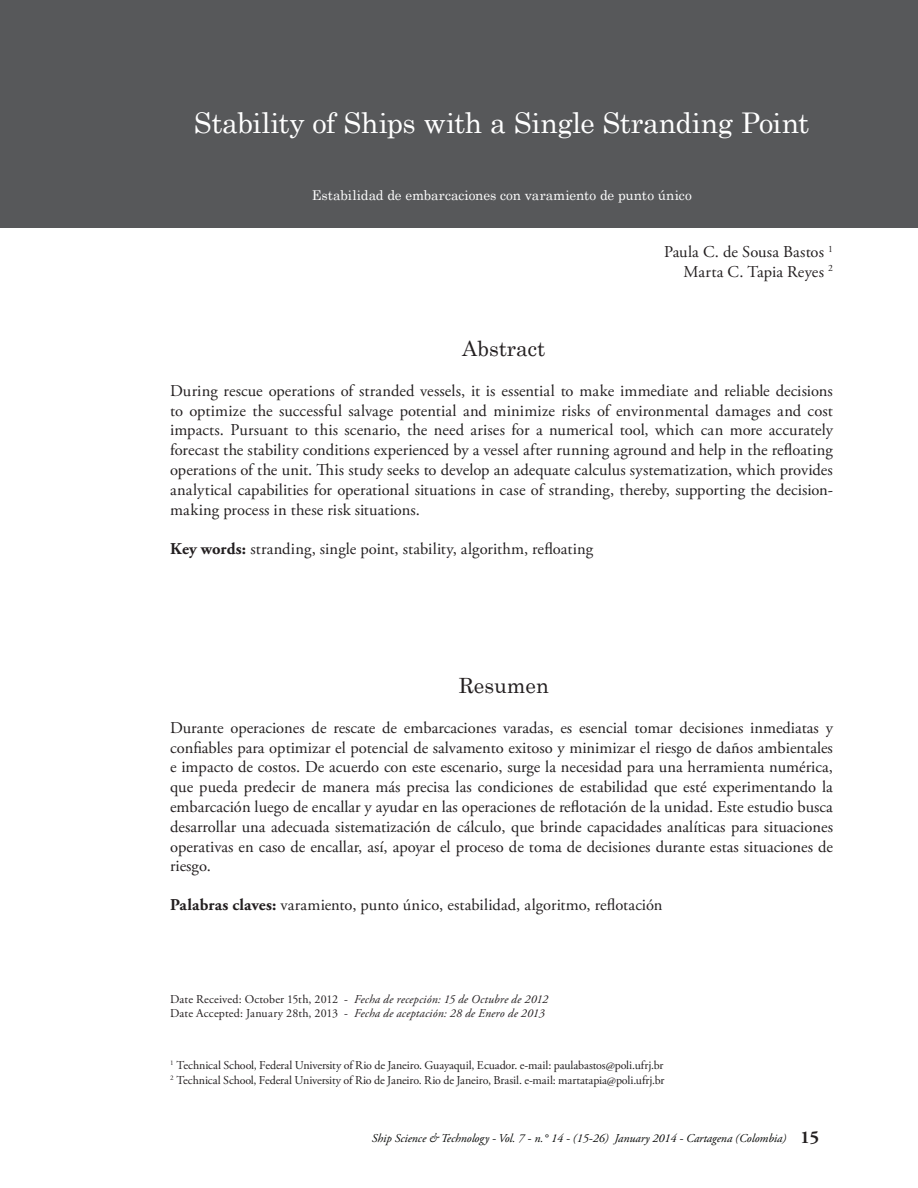
<style>
.page{position:relative;width:918px;height:1188px;background:#fff}
.page>*{position:absolute;margin:0;border:0;box-sizing:border-box;transform-origin:0 0}
.t1{font:28.5px "Century";letter-spacing:-.015em;color:#fff}
.t2{font:21px "Century";color:#231f20}
.t3{font:700 18px "Adobe Garamond Pro";color:#231f20}
.t4{font:16.5px/19.8px "Adobe Garamond Pro";color:#231f20;text-align:justify}
.t5{font:13.5px "Century";letter-spacing:-.005em;color:#fff}
.t6{font:12px/14.4px "Adobe Garamond Pro";letter-spacing:-.01em;color:#231f20}
.t7{font:italic 12px/14.4px "Adobe Garamond Pro";letter-spacing:.015em;color:#231f20}
.t8{font:italic 12px "Adobe Garamond Pro";color:#040503}
.s1{font-weight:700}
.s2{font-style:normal}
</style>
<div class="page">
<div style="left:0;top:0;width:918px;height:228px;background:#57585a"></div>
<h1 class="t1" style="left:194px;top:99px;width:617px">Stability of Ships with a Single Stranding Point</h1>
<p class="t5" style="left:312px;top:184px;width:382px">Estabilidad de embarcaciones con varamiento de punto único</p>
<p class="t2" style="left:462px;top:331px;width:85px">Abstract</p>
<p class="t4" style="left:664px;top:243px;width:170px;text-align:right">Paula C. de Sousa Bastos <sup>1<br></sup>Marta C. Tapia Reyes <sup>2</sup></p>
<p class="t4" style="left:170px;top:381px;width:664px">During rescue operations of stranded vessels, it is essential to make immediate and reliable decisions to optimize the successful salvage potential and minimize risks of environmental damages and cost impacts. Pursuant to this scenario, the need arises for a numerical tool, which can more accurately forecast the stability conditions experienced by a vessel after running aground and help in the refloating operations of the unit. This study seeks to develop an adequate calculus systematization, which provides analytical capabilities for operational situations in case of stranding, thereby, supporting the decision&shy;making process in these risk situations.</p>
<p class="t4" style="left:170px;top:540px;width:425px"><span class="s1">Key words:</span> stranding, single point, stability, algorithm, refloating</p>
<p class="t2" style="left:459px;top:667px;width:92px">Resumen</p>
<p class="t4" style="left:170px;top:718px;width:664px">Durante operaciones de rescate de embarcaciones varadas, es esencial tomar decisiones inmediatas y confiables para optimizar el potencial de salvamento exitoso y minimizar el riesgo de daños ambientales e impacto de costos. De acuerdo con este escenario, surge la necesidad para una herramienta numérica, que pueda predecir de manera más precisa las condiciones de estabilidad que esté experimentando la embarcación luego de encallar y ayudar en las operaciones de reflotación de la unidad. Este estudio busca desarrollar una adecuada sistematización de cálculo, que brinde capacidades analíticas para situaciones operativas en caso de encallar, así, apoyar el proceso de toma de decisiones durante estas situaciones de riesgo.</p>
<p class="t4" style="left:170px;top:896px;width:494px"><span class="s1">Palabras claves:</span> varamiento, punto único, estabilidad, algoritmo, reflotación</p>
<p class="t7" style="left:170px;top:992px;width:380px"><span class="s2">Date Received: October 15th, 2012 -</span> Fecha de recepción: 15 de Octubre de 2012<br><span class="s2">Date Accepted: January 28th, 2013 -</span> Fecha de aceptación: 28 de Enero de 2013</p>
<p class="t6" style="left:170px;top:1059px;width:496px"><sup>1</sup> Technical School, Federal University of Rio de Janeiro. Guayaquil, Ecuador. e-mail: paulabastos@poli.ufrj.br<br><sup>2</sup> Technical School, Federal University of Rio de Janeiro. Rio de Janeiro, Brasil. e-mail: martatapia@poli.ufrj.br</p>
<p class="t8" style="left:372px;top:1131px;width:416px">Ship Science &amp; Technology - Vol. 7 - n.° 14 - (15-26) January 2014 - Cartagena (Colombia)</p>
<p class="t3" style="left:800px;top:1127px;width:20px">15</p>
</div>
